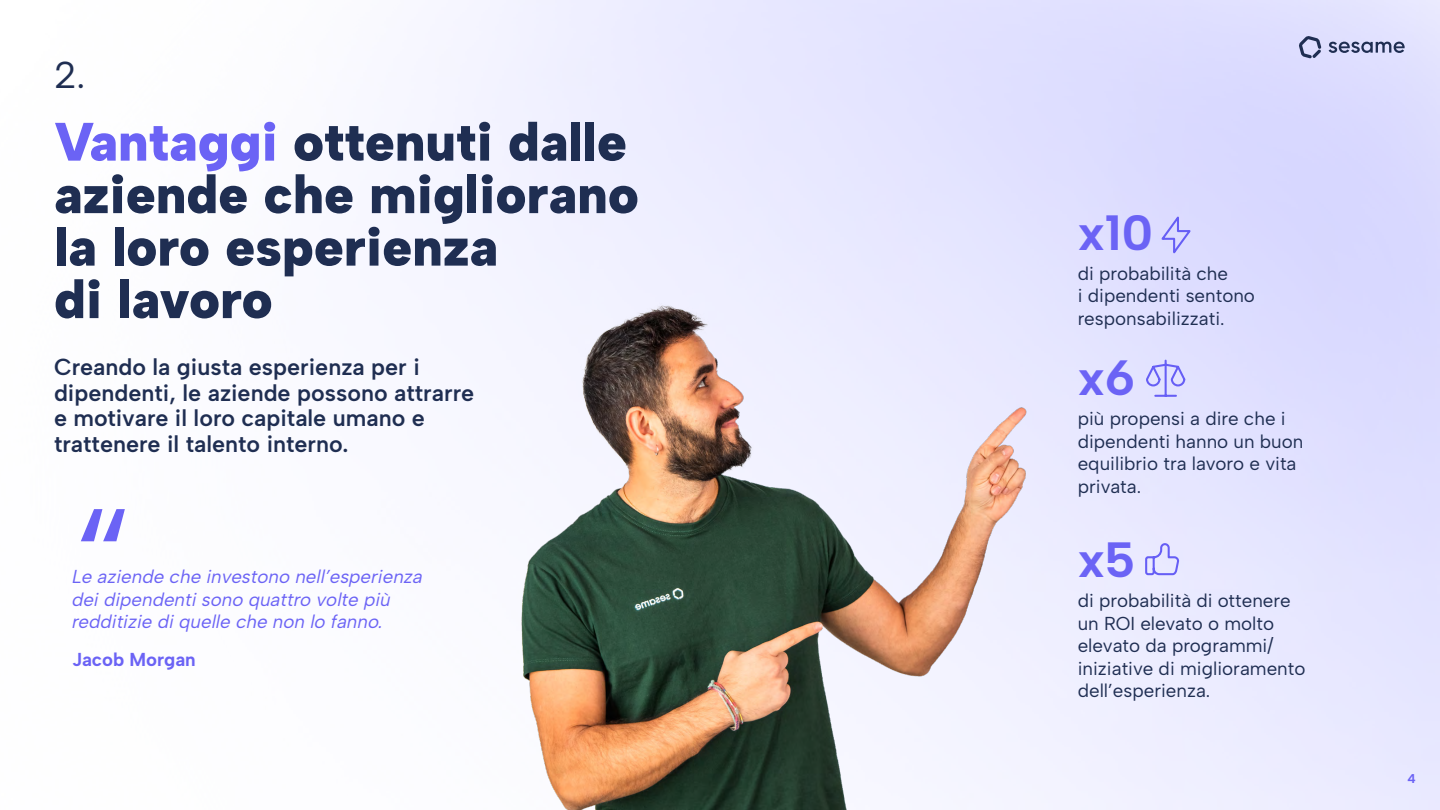
<style>
.page{position:relative;width:1440px;height:810px;background:#fff}
.page>*{position:absolute;margin:0;border:0;box-sizing:border-box;transform-origin:0 0}
.t1{font:146.4px "Albert Sans";color:#6b63f5}
.t2{font:900 54px/52.5px "Albert Sans";color:#1f2e52}
.t3{font:700 49.5px "Albert Sans";color:#6b63f5}
.t4{font:37.5px "Albert Sans";color:#1f2e52}
.t5{font:600 23.25px/25.5px "Albert Sans";color:#1f2e52}
.t6{font:18.75px/22.5px "Albert Sans";color:#1f2e52}
.t7{font:italic 18.75px/22.5px "Albert Sans";color:#6b63f5}
.t8{font:700 18.75px "Albert Sans";color:#6b63f5}
.t9{font:700 12.75px "Albert Sans";color:#6b63f5}
.s1{color:#6b63f5}
</style>
<div class="page">
<svg style="left:1159px;top:215px;width:35px;height:44px;background:#cccafd"></svg>
<svg style="left:1145px;top:359px;width:42px;height:39px;background:#c6c5fc"></svg>
<svg style="left:1144px;top:542px;width:36px;height:34px"></svg>
<img style="left:268px;top:220px;width:794px;height:590px">
<svg style="left:1329px;top:41px;width:76px;height:12px"></svg>
<svg style="left:1299px;top:36px;width:22px;height:22px"></svg>
<h3 class="t4" style="left:54px;top:52px;width:33px">2.</h3>
<h2 class="t2" style="left:54px;top:116px;width:586px"><span class="s1">Vantaggi</span> ottenuti dalle aziende che migliorano la loro esperienza<br>di lavoro</h2>
<p class="t5" style="left:54px;top:355px;width:422px">Creando la giusta esperienza per i dipendenti, le aziende possono attrarre e motivare il loro capitale umano e trattenere il talento interno.</p>
<h1 class="t1" style="left:72px;top:471px;width:60px">“</h1>
<p class="t7" style="left:72px;top:566px;width:352px">Le aziende che investono nell’esperienza dei dipendenti sono quattro volte più redditizie di quelle che non lo fanno.</p>
<p class="t8" style="left:72px;top:648px;width:125px">Jacob Morgan</p>
<h3 class="t3" style="left:1078px;top:202px;width:77px">x10</h3>
<p class="t6" style="left:1078px;top:262px;width:179px">di probabilità che<br>i dipendenti sentono responsabilizzati.</p>
<h3 class="t3" style="left:1078px;top:348px;width:59px">x6</h3>
<p class="t6" style="left:1078px;top:408px;width:227px">più propensi a dire che i dipendenti hanno un buon equilibrio tra lavoro e vita privata.</p>
<h3 class="t3" style="left:1078px;top:530px;width:59px">x5</h3>
<p class="t6" style="left:1078px;top:590px;width:229px">di probabilità di ottenere un ROI elevato o molto elevato da programmi/ iniziative di miglioramento dell’esperienza.</p>
<p class="t9" style="left:1408px;top:771px;width:10px">4</p>
</div>
